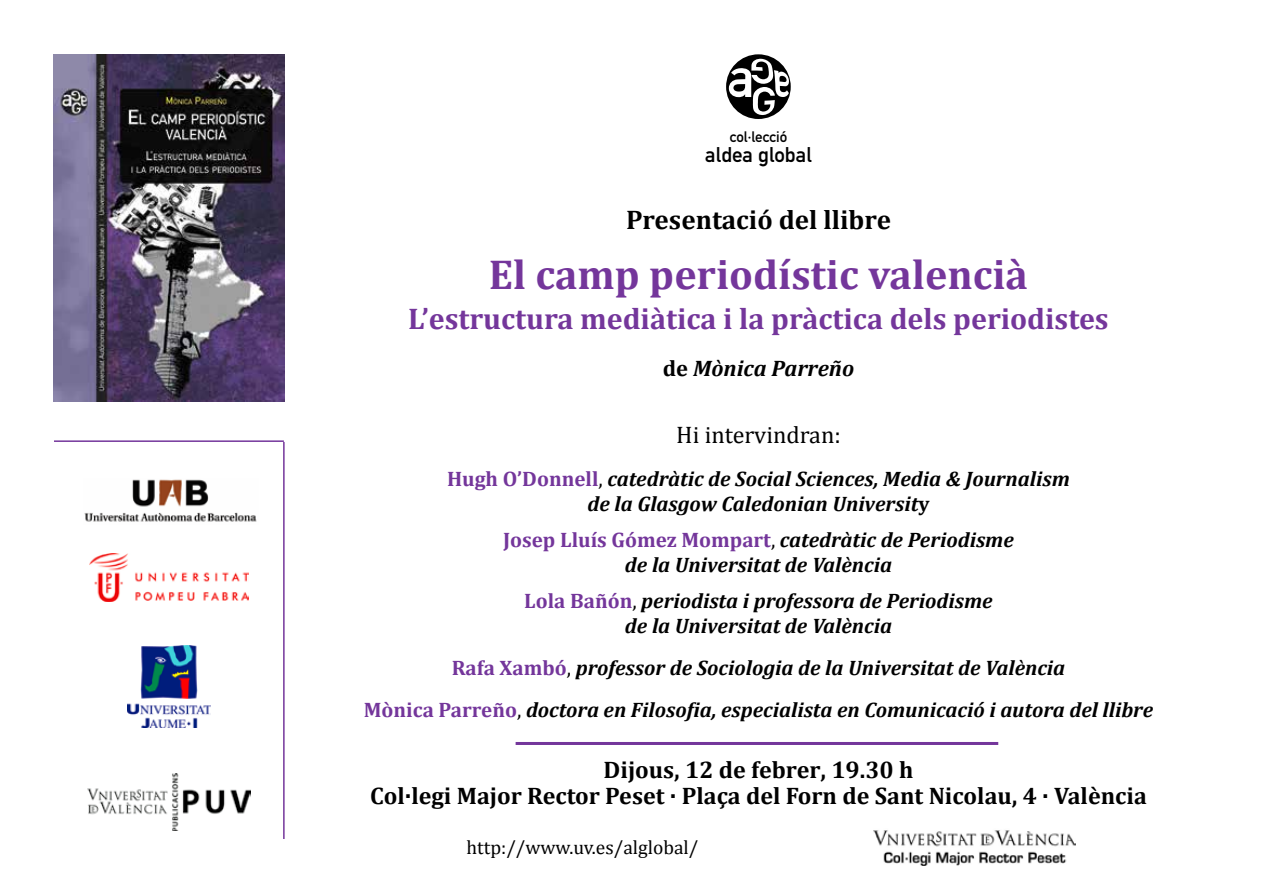
<style>
.page{position:relative;width:1263px;height:893px;background:#fff}
.page>*{position:absolute;margin:0;border:0;box-sizing:border-box;transform-origin:0 0}
.t1{font:700 42px "Cambria";color:#74369b}
.t2{font:700 30px "Cambria";color:#74369b}
.t3{font:700 27px "Cambria";color:#000}
.t4{font:700 24px/26.4px "Cambria";color:#000;text-align:center}
.t5{font:24px "Cambria";color:#000}
.t6{font:italic 700 22.5px "Cambria";color:#000}
.t7{font:italic 700 21px/25.2px "Cambria";color:#000;text-align:center}
.t8{font:21px "DIN Mittelschrift";color:#000}
.t9{font:19.5px "Cambria";color:#000}
.t10{font:15px "DIN Mittelschrift";color:#000}
.s1{font-style:normal}
.s2{font-style:normal;color:#74369b}
.s3{font-weight:400;font-style:normal}
</style>
<div class="page">
<img style="left:84px;top:479px;width:173px;height:43px">
<img style="left:89px;top:553px;width:159px;height:49px">
<img style="left:128px;top:645px;width:82px;height:83px">
<hr style="left:54px;top:440px;width:230px;height:2px;background:#74369b">
<hr style="left:283px;top:442px;width:2px;height:397px;background:#74369b">
<img style="left:87px;top:773px;width:164px;height:57px">
<hr style="left:516px;top:742px;width:482px;height:3px;background:#74369b">
<img style="left:53px;top:54px;width:231px;height:347px">
<img style="left:874px;top:830px;width:202px;height:36px">
<svg style="left:726px;top:54px;width:65px;height:65px"></svg>
<svg style="left:729px;top:58px;width:60px;height:57px"></svg>
<p class="t10" style="left:730px;top:128px;width:59px">col·lecció</p>
<p class="t8" style="left:705px;top:142px;width:108px">aldea global</p>
<p class="t3" style="left:626px;top:201px;width:266px">Presentació del llibre</p>
<h1 class="t1" style="left:489px;top:245px;width:541px">El camp periodístic valencià</h1>
<h2 class="t2" style="left:408px;top:298px;width:702px">L’estructura mediàtica i la pràctica dels periodistes</h2>
<p class="t6" style="left:663px;top:352px;width:193px"><span class="s1">de</span> Mònica Parreño</p>
<p class="t5" style="left:676px;top:421px;width:166px">Hi intervindran:</p>
<p class="t7" style="left:447px;top:465px;width:624px"><span class="s2">Hugh O’Donnell</span><span class="s3">,</span> catedràtic de Social Sciences, Media &amp; Journalism de la Glasgow Caledonian Universit<span class="s1">y</span></p>
<p class="t7" style="left:503px;top:526px;width:512px"><span class="s2">Josep Lluís Gómez Mompart</span><span class="s3">,</span> catedràtic de Periodisme de la Universitat de València</p>
<p class="t7" style="left:524px;top:587px;width:470px"><span class="s2">Lola Bañón</span><span class="s3">,</span> periodista i professora de Periodisme de la Universitat de València</p>
<p class="t7" style="left:364px;top:646px;width:791px;line-height:42.2px"><span class="s2">Rafa Xambó</span><span class="s3">,</span> professor de Sociologia de la Universitat de València<br><span class="s2">Mònica Parreño</span><span class="s3">,</span> doctora en Filosofia, especialista en Comunicació i autora del llibre</p>
<p class="t4" style="left:370px;top:756px;width:778px">Dijous, 12 de febrer, 19.30 h<br>Col·legi Major Rector Peset · Plaça del Forn de Sant Nicolau, 4 · València</p>
<p class="t9" style="left:466px;top:836px;width:233px">http://www.uv.es/alglobal/</p>
</div>
